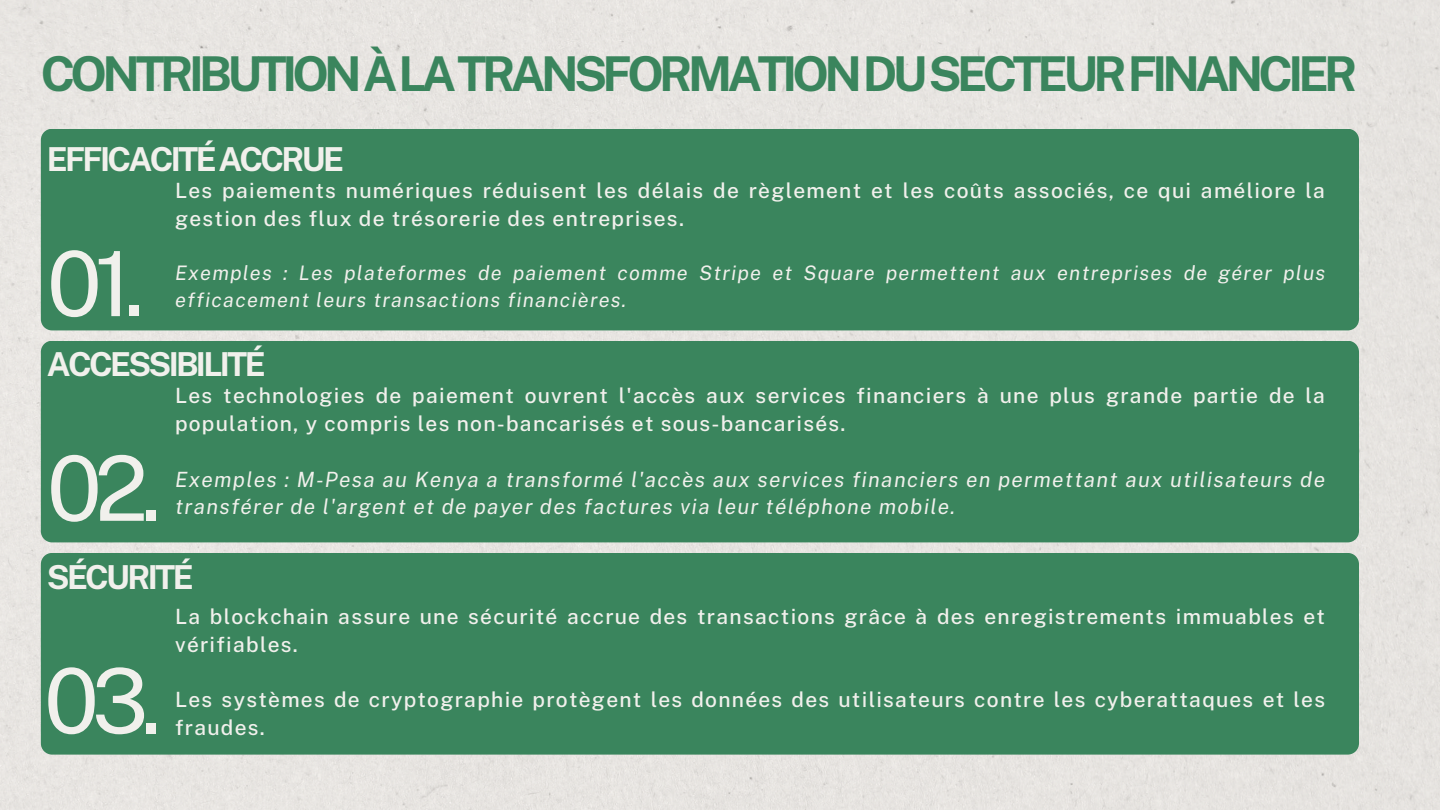
<style>
.page{position:relative;width:1440px;height:810px;background:#e7e4e1}
.page>*{position:absolute;margin:0;border:0;box-sizing:border-box;transform-origin:0 0}
.t1{font:90px "Public Sans";color:#f1f0ec}
.t2{font:700 48px "Public Sans";letter-spacing:-.095em;color:#3a855d}
.t3{font:700 33px "Public Sans";letter-spacing:-.08em;color:#f1f0ec}
.t4{font:500 21px/27.8px "Public Sans";letter-spacing:.06em;color:#f1f0ec}
.t5{font:italic 21px/27.8px "Public Sans";letter-spacing:.06em;color:#f1f0ec}
.t6{font:italic 20px/27px "Public Sans";letter-spacing:.06em;color:#f1f0ec}
</style>
<div class="page">
<div style="left:41px;top:129px;width:1318px;height:201px;background:#3a855d"></div>
<div style="left:41px;top:341px;width:1318px;height:201px;background:#3a855d"></div>
<div style="left:41px;top:553px;width:1318px;height:202px;background:#3a855d"></div>
<h2 class="t2" style="left:41px;top:45px;width:1318px">CONTRIBUTIONÀLATRANSFORMATIONDUSECTEURFINANCIER</h2>
<h3 class="t3" style="left:47px;top:140px;width:299px">EFFICACITÉACCRUE</h3>
<h1 class="t1" style="left:47px;top:231px;width:99px">01.</h1>
<p class="t4" style="left:175px;top:177px;width:1152px">Les paiements numériques réduisent les délais de règlement et les coûts associés, ce qui améliore la gestion des flux de trésorerie des entreprises.</p>
<p class="t6" style="left:175px;top:259px;width:1152px">Exemples : Les plateformes de paiement comme Stripe et Square permettent aux entreprises de gérer plus efficacement leurs transactions financières.</p>
<h3 class="t3" style="left:47px;top:345px;width:220px">ACCESSIBILITÉ</h3>
<h1 class="t1" style="left:47px;top:435px;width:116px">02.</h1>
<p class="t4" style="left:175px;top:382px;width:1152px">Les technologies de paiement ouvrent l'accès aux services financiers à une plus grande partie de la population, y compris les non-bancarisés et sous-bancarisés.</p>
<p class="t5" style="left:175px;top:465px;width:1152px">Exemples : M-Pesa au Kenya a transformé l'accès aux services financiers en permettant aux utilisateurs de transférer de l'argent et de payer des factures via leur téléphone mobile.</p>
<h3 class="t3" style="left:47px;top:558px;width:148px">SÉCURITÉ</h3>
<h1 class="t1" style="left:44px;top:648px;width:119px">03.</h1>
<p class="t4" style="left:175px;top:603px;width:1152px">La blockchain assure une sécurité accrue des transactions grâce à des enregistrements immuables et vérifiables.</p>
<p class="t4" style="left:175px;top:686px;width:1152px">Les systèmes de cryptographie protègent les données des utilisateurs contre les cyberattaques et les fraudes.</p>
</div>
